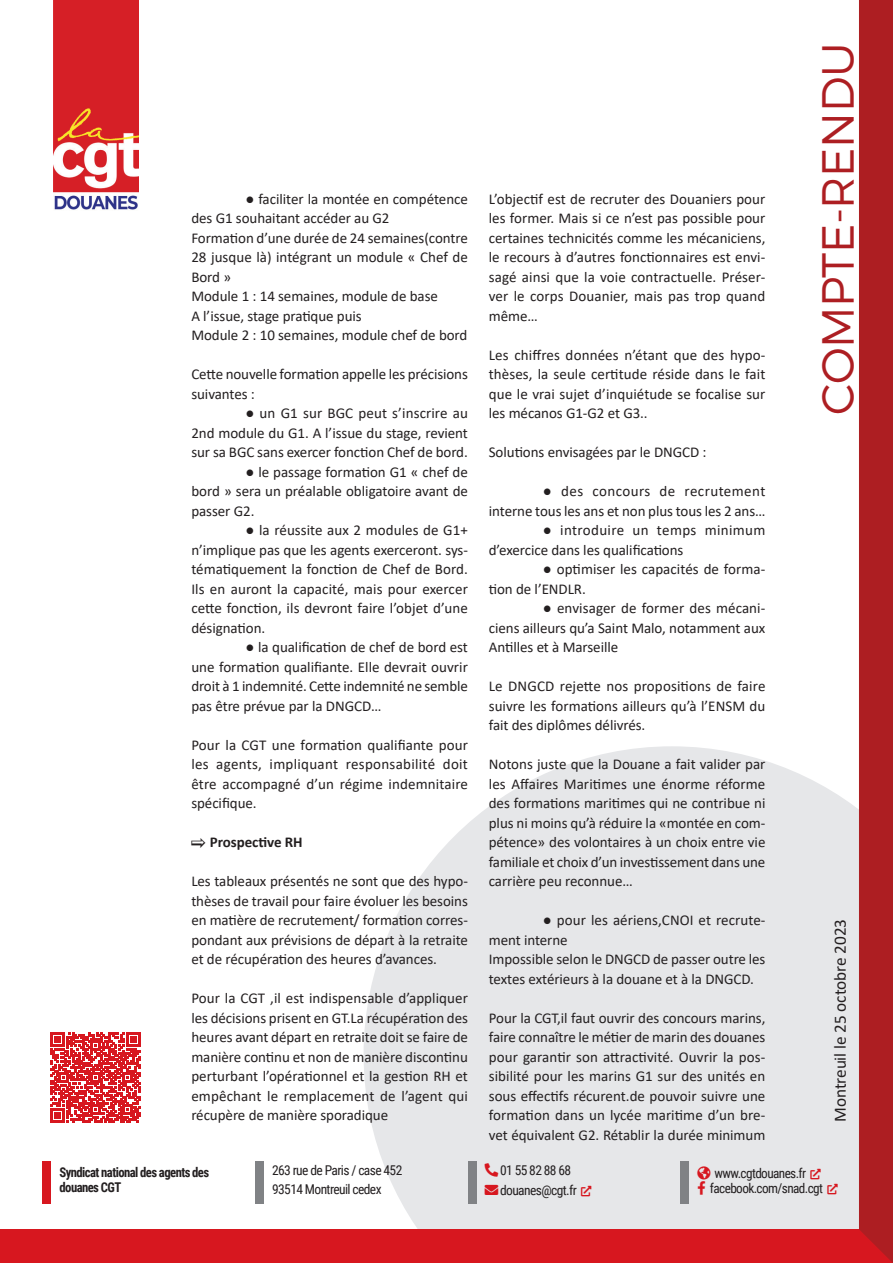
<style>
.page{position:relative;width:893px;height:1263px;background:#fff}
.page>*{position:absolute;margin:0;border:0;box-sizing:border-box;transform-origin:0 0}
.t1{font:300 45px "Montserrat";letter-spacing:-.01em;color:#ad1e22}
.t2{font:17.25px "Calibri";letter-spacing:-.005em;color:#231f20}
.t3{font:15px/19.5px "Calibri";letter-spacing:-.005em;color:#231f20;text-align:justify}
.t4{font:700 15px "Calibri";letter-spacing:-.005em;color:#231f20}
.t5{font:13.5px/19.2px "Roboto Condensed";letter-spacing:-.045em;color:#231f20}
.t6{font:700 13.5px/15px "Roboto Condensed";letter-spacing:-.045em;color:#231f20;scale:.94 1}
.s1{font-family:"Pointers";font-weight:400}
.s2{color:#d7171f}
</style>
<div class="page">
<svg style="left:364px;top:746px;width:495px;height:483px;background:#e8e9eb"></svg>
<div style="left:43px;top:1161px;width:8px;height:42px;background:#d7171f"></div>
<div style="left:255px;top:1161px;width:9px;height:42px;background:#808285"></div>
<div style="left:468px;top:1161px;width:8px;height:42px;background:#808285"></div>
<div style="left:680px;top:1161px;width:9px;height:42px;background:#808285"></div>
<div style="left:0;top:1229px;width:893px;height:34px;background:#d7171f"></div>
<div style="left:859px;top:0;width:34px;height:1263px;background:#ad1e22"></div>
<img style="left:53px;top:0;width:85px;height:210px">
<svg style="left:51px;top:1032px;width:90px;height:90px"></svg>
<svg style="left:485px;top:1164px;width:13px;height:13px"></svg>
<svg style="left:485px;top:1184px;width:13px;height:11px"></svg>
<svg style="left:581px;top:1185px;width:10px;height:11px"></svg>
<svg style="left:811px;top:1168px;width:10px;height:11px"></svg>
<svg style="left:697px;top:1166px;width:13px;height:28px"></svg>
<svg style="left:827px;top:1183px;width:11px;height:11px"></svg>
<p class="t3" style="left:191px;top:189px;width:278px;text-align:left;text-indent:54px">● faciliter la montée en compétence des G1 souhaitant accéder au G2<br>Formation d’une durée de 24 semaines(contre 28 jusque là) intégrant un module « Chef de Bord »<br>Module 1 : 14 semaines, module de base<br>A l’issue, stage pratique puis<br>Module 2 : 10 semaines, module chef de bord</p>
<p class="t3" style="left:191px;top:364px;width:278px">Cette nouvelle formation appelle les précisions suivantes :</p>
<p class="t3" style="left:191px;top:403px;width:278px;text-indent:54px">● un G1 sur BGC peut s’inscrire au 2nd module du G1. A l’issue du stage, revient sur sa BGC sans exercer fonction Chef de bord.</p>
<p class="t3" style="left:191px;top:462px;width:278px;text-indent:54px">● le passage formation G1 « chef de bord » sera un préalable obligatoire avant de passer G2.</p>
<p class="t3" style="left:191px;top:520px;width:278px;text-indent:54px">● la réussite aux 2 modules de G1+ n’implique pas que les agents exerceront. sys&shy;tématiquement la fonction de Chef de Bord.<br>Ils en auront la capacité, mais pour exercer cette fonction, ils devront faire l’objet d’une désignation.</p>
<p class="t3" style="left:191px;top:637px;width:278px;text-indent:54px">● la qualification de chef de bord est une formation qualifiante. Elle devrait ouvrir droit à 1 indemnité. Cette indemnité ne semble pas être prévue par la DNGCD…</p>
<p class="t3" style="left:191px;top:735px;width:278px">Pour la CGT une formation qualifiante pour les agents, impliquant responsabilité doit être accompagné d’un régime indemnitaire spécifique.</p>
<p class="t4" style="left:191px;top:832px;width:113px"><span class="s1">'</span> Prospective RH</p>
<p class="t3" style="left:191px;top:871px;width:278px">Les tableaux présentés ne sont que des hypo&shy;thèses de travail pour faire évoluer les besoins en matière de recrutement/ formation corres&shy;pondant aux prévisions de départ à la retraite et de récupération des heures d’avances.</p>
<p class="t3" style="left:191px;top:988px;width:278px">Pour la CGT ,il est indispensable d’appliquer les décisions prisent en GT.La récupération des heures avant départ en retraite doit se faire de manière continu et non de manière discontinu perturbant l’opérationnel et la gestion RH et empêchant le remplacement de l’agent qui récupère de manière sporadique</p>
<p class="t3" style="left:489px;top:189px;width:278px">L’objectif est de recruter des Douaniers pour les former. Mais si ce n’est pas possible pour certaines technicités comme les mécaniciens, le recours à d’autres fonctionnaires est envi&shy;sagé ainsi que la voie contractuelle. Préser&shy;ver le corps Douanier, mais pas trop quand même…</p>
<p class="t3" style="left:489px;top:345px;width:278px">Les chiffres données n’étant que des hypo&shy;thèses, la seule certitude réside dans le fait que le vrai sujet d’inquiétude se focalise sur les mécanos G1-G2 et G3..</p>
<p class="t3" style="left:489px;top:442px;width:219px">Solutions envisagées par le DNGCD :</p>
<p class="t3" style="left:489px;top:481px;width:278px;text-align:right">● des concours de recrutement<br>interne tous les ans et non plus tous les 2 ans…</p>
<p class="t3" style="left:489px;top:520px;width:278px;text-indent:54px">● introduire un temps minimum d’exercice dans les qualifications</p>
<p class="t3" style="left:489px;top:559px;width:278px;text-indent:54px">● optimiser les capacités de forma&shy;tion de l’ENDLR.</p>
<p class="t3" style="left:489px;top:598px;width:278px;text-indent:54px">● envisager de former des mécani&shy;ciens ailleurs qu’a Saint Malo, notamment aux Antilles et à Marseille</p>
<p class="t3" style="left:489px;top:676px;width:278px">Le DNGCD rejette nos propositions de faire suivre les formations ailleurs qu’à l’ENSM du fait des diplômes délivrés.</p>
<p class="t3" style="left:489px;top:754px;width:278px">Notons juste que la Douane a fait valider par les Affaires Maritimes une énorme réforme des formations maritimes qui ne contribue ni plus ni moins qu’à réduire la «montée en com&shy;pétence» des volontaires à un choix entre vie familiale et choix d’un investissement dans une carrière peu reconnue…</p>
<p class="t3" style="left:489px;top:910px;width:278px;text-align:left;text-indent:54px">● pour les aériens,CNOI et recrute&shy;ment interne<br>Impossible selon le DNGCD de passer outre les textes extérieurs à la douane et à la DNGCD.</p>
<p class="t3" style="left:489px;top:1008px;width:278px">Pour la CGT,il faut ouvrir des concours marins, faire connaître le métier de marin des douanes pour garantir son attractivité. Ouvrir la pos&shy;sibilité pour les marins G1 sur des unités en sous effectifs récurent.de pouvoir suivre une formation dans un lycée maritime d’un bre&shy;vet équivalent G2. Rétablir la durée minimum</p>
<h1 class="t1" style="left:810px;top:415px;width:373px;rotate:-90deg">compte-rendu</h1>
<p class="t2" style="left:828px;top:1122px;width:204px;rotate:-90deg">Montreuil le 25 octobre 2023</p>
<p class="t6" style="left:60px;top:1164px;width:161px">Syndicat national des agents des douanes CGT</p>
<p class="t5" style="left:272px;top:1160px;width:132px">263 rue de Paris / case 452<br>93514 Montreuil cedex</p>
<p class="t5" style="left:500px;top:1160px;width:93px;text-indent:-15px"><span class="s2">□■●▼</span> 01 55 82 88 68 douanes@cgt.fr <span class="s2">▼■●●■●▼</span></p>
<p class="t5" style="left:697px;top:1163px;width:125px"><span class="s2">●□▲</span> www.cgtdouanes.fr <span class="s2">▼■●●■●▼</span></p>
<p class="t5" style="left:697px;top:1178px;width:142px"><span class="s2">□□</span> facebook.com/snad.cgt <span class="s2">▼■●●■●▼</span></p>
</div>
